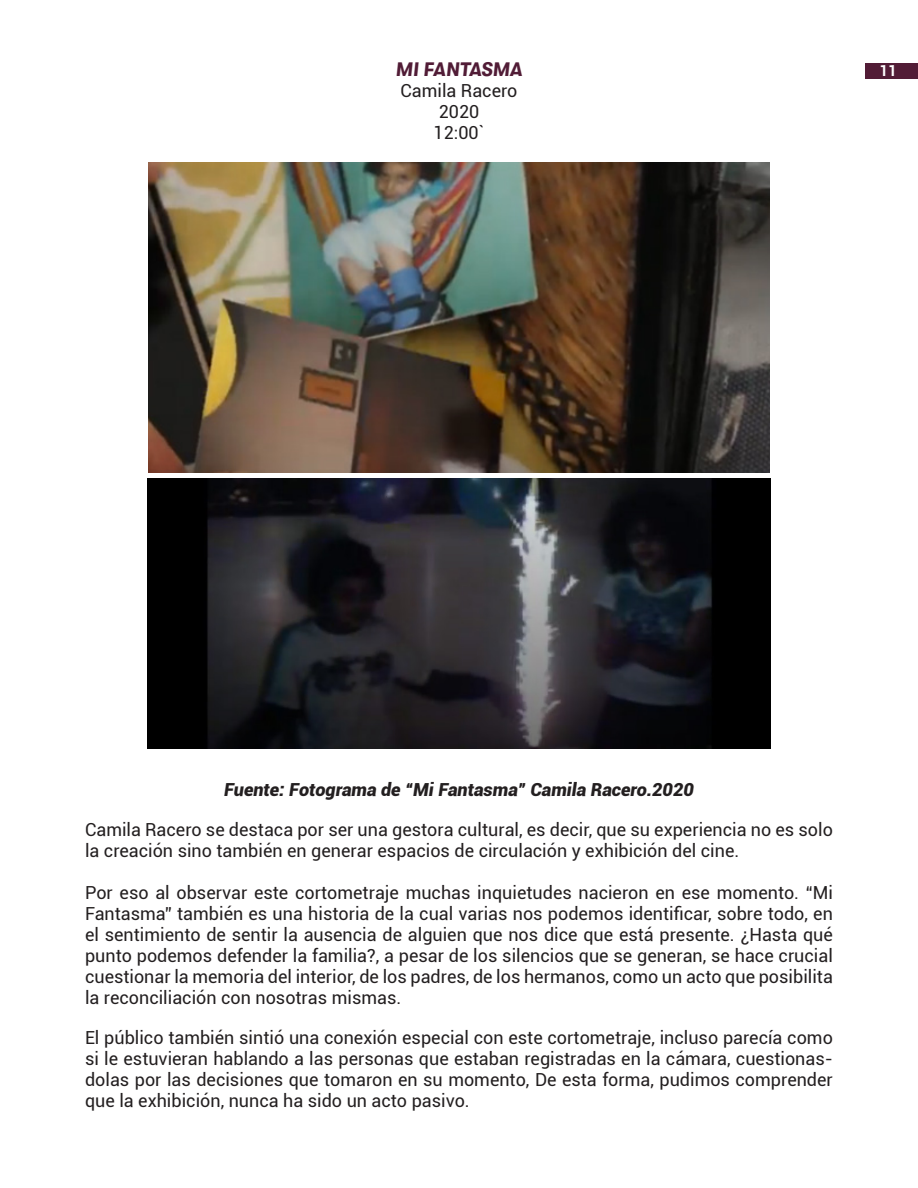
<style>
.page{position:relative;width:918px;height:1188px;background:#fff}
.page>*{position:absolute;margin:0;border:0;box-sizing:border-box;transform-origin:0 0}
.subtitulos_cortometrajes{font:italic 700 19.5px "GT Walsheim Pro";color:#511c36}
.CUERPO_DE_TEXTO{font:18px/21px "Roboto";color:#231f20;text-align:justify}
.titulos_graficos{font:italic 900 18px "Roboto";color:#231f20}
.t1{font:700 15px "Roboto";color:#fff}
</style>
<div class="page">
<div style="left:865px;top:63px;width:53px;height:15px;background:#521c36"></div>
<img style="left:148px;top:162px;width:622px;height:311px">
<img style="left:147px;top:478px;width:624px;height:271px">
<p class="subtitulos_cortometrajes" style="left:396px;top:59px;width:128px">MI FANTASMA</p>
<p class="t1" style="left:880px;top:60px;width:19px">11</p>
<p class="CUERPO_DE_TEXTO" style="left:400px;top:80px;width:119px">Camila Racero</p>
<p class="CUERPO_DE_TEXTO" style="left:439px;top:101px;width:42px">2020</p>
<p class="CUERPO_DE_TEXTO" style="left:434px;top:122px;width:52px">12:00`</p>
<p class="titulos_graficos" style="left:224px;top:777px;width:471px">Fuente: Fotograma de “Mi Fantasma” Camila Racero.2020</p>
<p class="CUERPO_DE_TEXTO" style="left:85px;top:819px;width:749px">Camila Racero se destaca por ser una gestora cultural, es decir, que su experiencia no es solo la creación sino también en generar espacios de circulación y exhibición del cine.</p>
<p class="CUERPO_DE_TEXTO" style="left:85px;top:882px;width:749px">Por eso al observar este cortometraje muchas inquietudes nacieron en ese momento. “Mi Fantasma” también es una historia de la cual varias nos podemos identificar, sobre todo, en el sentimiento de sentir la ausencia de alguien que nos dice que está presente. ¿Hasta qué punto podemos defender la familia?, a pesar de los silencios que se generan, se hace crucial cuestionar la memoria del interior, de los padres, de los hermanos, como un acto que posibilita la reconciliación con nosotras mismas.</p>
<p class="CUERPO_DE_TEXTO" style="left:85px;top:1027px;width:749px">El público también sintió una conexión especial con este cortometraje, incluso parecía como si le estuvieran hablando a las personas que estaban registradas en la cámara, cuestionas&shy;dolas por las decisiones que tomaron en su momento, De esta forma, pudimos comprender que la exhibición, nunca ha sido un acto pasivo.</p>
</div>
